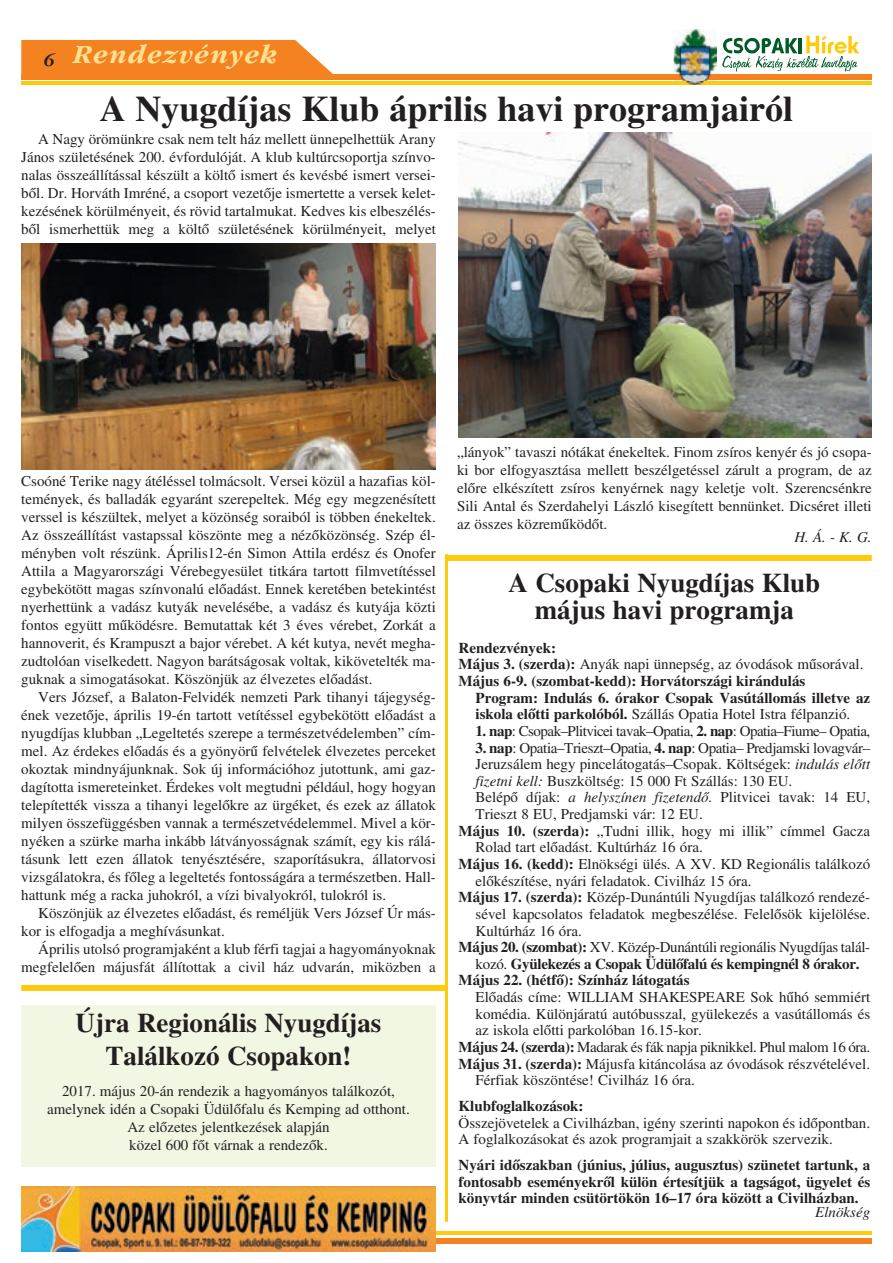
<style>
.page{position:relative;width:893px;height:1263px;background:#fff}
.page>*{position:absolute;margin:0;border:0;box-sizing:border-box;transform-origin:0 0}
.t1{font:36px "Hu Times Bold";color:#231f20}
.t2{font:27px/27.2px "Hu Times Bold";color:#231f20;text-align:center}
.t3{font:italic 27px "Garamond HU Bold";letter-spacing:.05em;color:#ffe192}
.t4{font:15px/18px "Hu Times Roman";color:#231f20;text-align:justify}
.t5{font:15px/16.6px "Hu Times Bold";color:#231f20}
.t6{font:15px "Hu Times Roman";letter-spacing:-.025em;color:#231f20}
.t7{font:15px/16.6px "Hu Times Bold";letter-spacing:-.02em;color:#231f20}
.t8{font:15px "Hu Times Roman";letter-spacing:-.035em;color:#231f20}
.t9{font:15px "Hu Times Roman";letter-spacing:-.02em;color:#231f20}
.t10{font:15px "Hu Times Italic";color:#231f20}
.s1{font-family:"Hu Times Bold"}
.s2{font-family:"Hu Times Italic"}
.s3{font-family:"Hu Times Roman"}
</style>
<div class="page">
<hr style="left:21px;top:82px;width:851px;height:3px;background:#feca0a">
<div style="left:21px;top:74px;width:851px;height:5px;background:#f58220"></div>
<div style="left:21px;top:40px;width:312px;height:34px;background:#f58220"></div>
<svg style="left:722px;top:36px;width:137px;height:36px"></svg>
<img style="left:674px;top:29px;width:43px;height:53px">
<img style="left:686px;top:82px;width:18px;height:3px">
<img style="left:674px;top:74px;width:43px;height:5px">
<div style="left:273px;top:1238px;width:599px;height:5px;background:#f58220"></div>
<hr style="left:273px;top:1231px;width:599px;height:3px;background:#feca0a">
<img style="left:21px;top:1186px;width:415px;height:65px">
<div style="left:446px;top:555px;width:426px;height:6px;background:#feca0a"></div>
<div style="left:21px;top:985px;width:425px;height:6px;background:#feca0a"></div>
<hr style="left:445px;top:554px;width:3px;height:668px;background:#feca0a">
<img style="left:21px;top:244px;width:415px;height:225px">
<img style="left:458px;top:132px;width:414px;height:305px">
<div style="left:21px;top:1005px;width:415px;height:161px;background:#f2f7e4"></div>
<h2 class="t3" style="left:44px;top:43px;width:235px"><sub>6</sub> Rendezvények</h2>
<h1 class="t1" style="left:100px;top:96px;width:695px">A Nyugdíjas Klub április havi programjairól</h1>
<p class="t4" style="left:21px;top:132px;width:416px;text-indent:17px">A Nagy örömünkre csak nem telt ház mellett ünnepelhettük Arany János születésének 200. évfordulóját. A klub kultúrcsoportja színvo&shy;nalas összeállítással készült a költõ ismert és kevésbé ismert versei&shy;bõl. Dr. Horváth Imréné, a csoport vezetõje ismertette a versek kelet&shy;kezésének körülményeit, és rövid tartalmukat. Kedves kis elbeszélés&shy;bõl ismerhettük meg a költõ születésének körülményeit, melyet</p>
<p class="t4" style="left:21px;top:474px;width:416px">Csoóné Terike nagy átéléssel tolmácsolt. Versei közül a hazafias köl&shy;temények, és balladák egyaránt szerepeltek. Még egy megzenésített verssel is készültek, melyet a közönség soraiból is többen énekeltek.<br>Az összeállítást vastapssal köszönte meg a nézõközönség. Szép él&shy;ményben volt részünk. Április12-én Simon Attila erdész és Onofer Attila a Magyarországi Vérebegyesület titkára tartott filmvetítéssel egybekötött magas színvonalú elõadást. Ennek keretében betekintést nyerhettünk a vadász kutyák nevelésébe, a vadász és kutyája közti fontos együtt mûködésre. Bemutattak két 3 éves vérebet, Zorkát a hannoverit, és Krampuszt a bajor vérebet. A két kutya, nevét megha&shy;zudtolóan viselkedett. Nagyon barátságosak voltak, kikövetelték ma&shy;guknak a simogatásokat. Köszönjük az élvezetes elõadást.</p>
<p class="t4" style="left:21px;top:690px;width:416px;text-indent:17px">Vers József, a Balaton-Felvidék nemzeti Park tihanyi tájegység&shy;ének vezetõje, április 19-én tartott vetítéssel egybekötött elõadást a nyugdíjas klubban „Legeltetés szerepe a természetvédelemben” cím&shy;mel. Az érdekes elõadás és a gyönyörû felvételek élvezetes perceket okoztak mindnyájunknak. Sok új információhoz jutottunk, ami gaz&shy;dagította ismereteinket. Érdekes volt megtudni például, hogy hogyan telepítették vissza a tihanyi legelõkre az ürgéket, és ezek az állatok milyen összefüggésben vannak a természetvédelemmel. Mivel a kör&shy;nyéken a szürke marha inkább látványosságnak számít, egy kis rálá&shy;tásunk lett ezen állatok tenyésztésére, szaporításukra, állatorvosi vizsgálatokra, és fõleg a legeltetés fontosságára a természetben. Hall&shy;hattunk még a racka juhokról, a vízi bivalyokról, tulokról is.</p>
<p class="t4" style="left:21px;top:906px;width:416px;text-indent:17px">Köszönjük az élvezetes elõadást, és reméljük Vers József Úr más&shy;kor is elfogadja a meghívásunkat.</p>
<p class="t4" style="left:21px;top:942px;width:416px;text-align:right">Április utolsó programjaként a klub férfi tagjai a hagyományoknak megfelelõen májusfát állítottak a civil ház udvarán, miközben a</p>
<h2 class="t2" style="left:76px;top:1010px;width:307px;line-height:32.4px">Újra Regionális Nyugdíjas<br>Találkozó Csopakon!</h2>
<p class="t4" style="left:47px;top:1084px;width:364px;text-align:center">2017. május 20-án rendezik a hagyományos találkozót, amelynek idén a Csopaki Üdülõfalu és Kemping ad otthont.<br>Az elõzetes jelentkezések alapján<br>közel 600 fõt várnak a rendezõk.</p>
<p class="t4" style="left:457px;top:444px;width:416px">„lányok” tavaszi nótákat énekeltek. Finom zsíros kenyér és jó csopa&shy;ki bor elfogyasztása mellett beszélgetéssel zárult a program, de az elõre elkészített zsíros kenyérnek nagy keletje volt. Szerencsénkre Sili Antal és Szerdahelyi László kisegített bennünket. Dicséret illeti az összes közremûködõt.</p>
<p class="t10" style="left:794px;top:532px;width:79px">H. Á. - K. G.</p>
<h2 class="t2" style="left:508px;top:572px;width:313px">A Csopaki Nyugdíjas Klub május havi programja</h2>
<p class="t5" style="left:459px;top:641px;width:99px">Rendezvények:</p>
<p class="t4" style="left:459px;top:657px;width:406px"><span class="s1">Május 3. (szerda):</span> Anyák napi ünnepség, az óvodások mûsorával.</p>
<p class="t5" style="left:476px;top:674px;width:396px;text-indent:-17px">Május 6-9. (szombat-kedd): Horvátországi kirándulás<br>Program: Indulás 6. órakor Csopak Vasútállomás illetve az</p>
<p class="t4" style="left:476px;top:707px;width:376px"><span class="s1">iskola elõtti parkolóból.</span> Szállás Opatia Hotel Istra félpanzió.</p>
<p class="t8" style="left:476px;top:726px;width:396px"><span class="s1">1. nap</span>: Csopak–Plitvicei tavak–Opatia, <span class="s1">2. nap</span>: Opatia–Fiume– Opatia,</p>
<p class="t6" style="left:476px;top:742px;width:396px"><span class="s1">3. nap</span>: Opatia–Trieszt–Opatia, <span class="s1">4. nap</span>: Opatia– Predjamski lovagvár–</p>
<p class="t4" style="left:476px;top:757px;width:396px">Jeruzsálem hegy pincelátogatás–Csopak. Költségek: <span class="s2">indulás elõtt</span></p>
<p class="t4" style="left:476px;top:773px;width:318px"><span class="s2">fizetni kell:</span> Buszköltség: 15 000 Ft Szállás: 130 EU.</p>
<p class="t4" style="left:476px;top:790px;width:396px">Belépõ díjak: <span class="s2">a helyszínen fizetendõ.</span> Plitvicei tavak: 14 EU,</p>
<p class="t4" style="left:476px;top:806px;width:229px">Trieszt 8 EU, Predjamski vár: 12 EU.</p>
<p class="t4" style="left:459px;top:823px;width:413px"><span class="s1">Május 10. (szerda):</span> „Tudni illik, hogy mi illik” címmel Gacza</p>
<p class="t4" style="left:476px;top:840px;width:229px">Rolad tart elõadást. Kultúrház 16 óra.</p>
<p class="t4" style="left:459px;top:856px;width:413px"><span class="s1">Május 16. (kedd):</span> Elnökségi ülés. A XV. KD Regionális találkozó</p>
<p class="t4" style="left:476px;top:873px;width:277px">elõkészítése, nyári feladatok. Civilház 15 óra.</p>
<p class="t4" style="left:459px;top:890px;width:413px"><span class="s1">Május 17. (szerda):</span> Közép-Dunántúli Nyugdíjas találkozó rendezé-</p>
<p class="t4" style="left:476px;top:906px;width:396px">sével kapcsolatos feladatok megbeszélése. Felelõsök kijelölése.</p>
<p class="t4" style="left:476px;top:923px;width:108px">Kultúrház 16 óra.</p>
<p class="t9" style="left:459px;top:942px;width:413px"><span class="s1">Május 20. (szombat):</span> XV. Közép-Dunántúli regionális Nyugdíjas talál-</p>
<p class="t7" style="left:459px;top:957px;width:402px;text-indent:17px"><span class="s3">kozó.</span> Gyülekezés a Csopak Üdülõfalú és kempingnél 8 órakor.<br>Május 22. (hétfõ): Színház látogatás</p>
<p class="t4" style="left:476px;top:989px;width:396px">Elõadás címe: WILLIAM SHAKESPEARE Sok hûhó semmiért</p>
<p class="t4" style="left:476px;top:1006px;width:396px">komédia. Különjáratú autóbusszal, gyülekezés a vasútállomás és</p>
<p class="t4" style="left:476px;top:1023px;width:228px">az iskola elõtti parkolóban 16.15-kor.</p>
<p class="t6" style="left:459px;top:1042px;width:413px"><span class="s1">Május 24. (szerda):</span> Madarak és fák napja piknikkel. Phul malom 16 óra.</p>
<p class="t4" style="left:459px;top:1056px;width:413px"><span class="s1">Május 31. (szerda):</span> Májusfa kitáncolása az óvodások részvételével.</p>
<p class="t4" style="left:476px;top:1073px;width:221px">Férfiak köszöntése! Civilház 16 óra.</p>
<p class="t5" style="left:459px;top:1099px;width:126px">Klubfoglalkozások:</p>
<p class="t4" style="left:459px;top:1116px;width:413px;line-height:16.6px">Összejövetelek a Civilházban, igény szerinti napokon és idõpontban.<br>A foglalkozásokat és azok programjait a szakkörök szervezik.</p>
<p class="t5" style="left:459px;top:1158px;width:413px;text-align:justify">Nyári idõszakban (június, július, augusztus) szünetet tartunk, a fontosabb eseményekrõl külön értesítjük a tagságot, ügyelet és könyvtár minden csütörtökön 16–17 óra között a Civilházban.</p>
<p class="t10" style="left:815px;top:1207px;width:56px">Elnökség</p>
</div>
